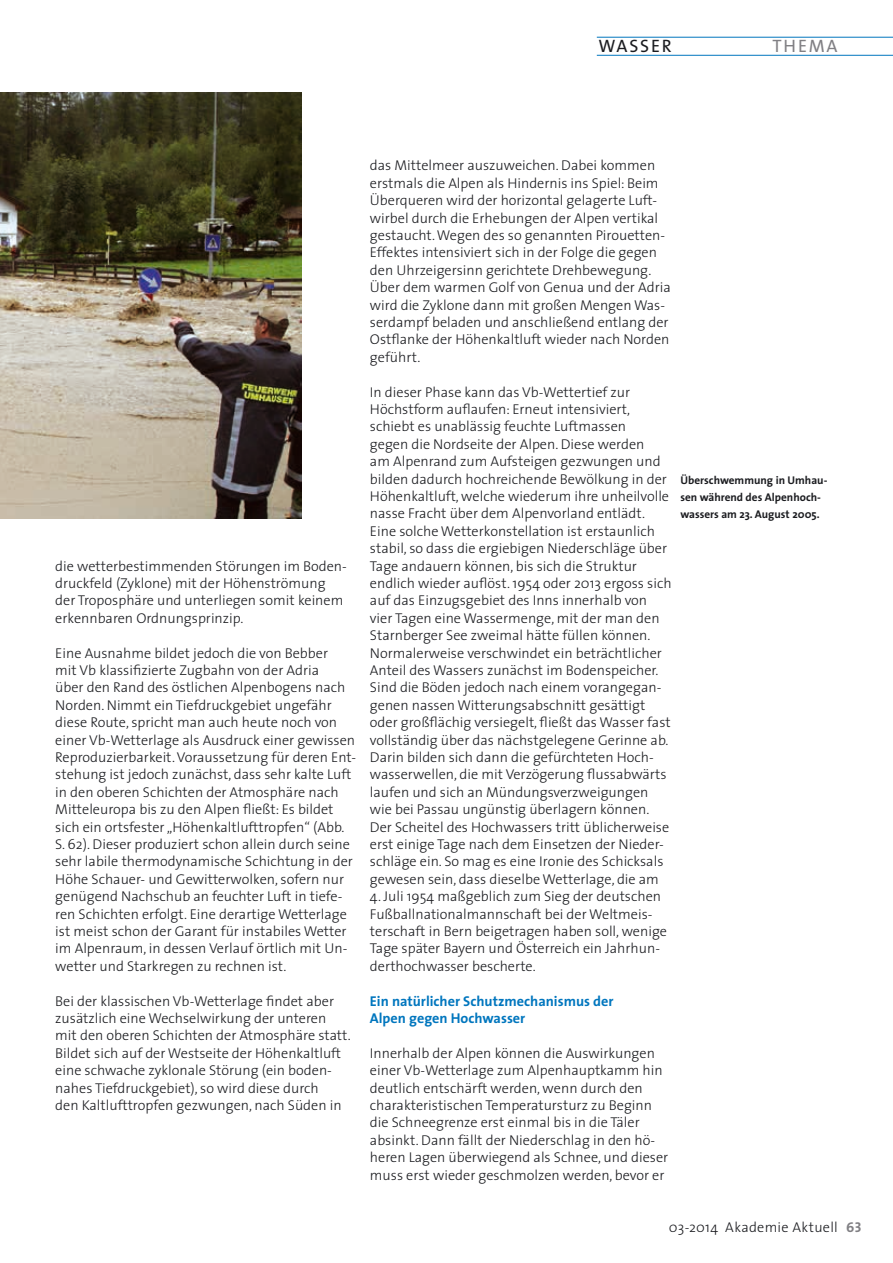
<style>
.page{position:relative;width:893px;height:1263px;background:#fff}
.page>*{position:absolute;margin:0;border:0;box-sizing:border-box;transform-origin:0 0}
.t1{font:18px "The Sans";letter-spacing:.1em;color:#1b1c20}
.t2{font:18px "The Sans";letter-spacing:.095em;color:#818084}
.t3{font:300 14.25px/17.4px "The Sans";color:#1b1c20}
.t4{font:700 14.25px/17.4px "The Sans";color:#0076be}
.t5{font:300 14.25px "The Sans";letter-spacing:.02em;color:#1b1c20}
.t6{font:700 11.25px/17.4px "The Sans";color:#1b1c20}
.s1{font-family:"The Sans Bold Caps";font-weight:400;color:#818084}
</style>
<div class="page">
<img style="left:0;top:93px;width:302px;height:425px">
<hr style="left:597px;top:55px;width:296px;height:1px;background:#0076be">
<hr style="left:597px;top:37px;width:296px;height:1px;background:#0076be">
<p class="t1" style="left:598px;top:31px;width:75px">WASSER</p>
<p class="t2" style="left:772px;top:31px;width:67px">THEMA</p>
<p class="t3" style="left:55px;top:557px;width:293px">die wetterbestimmenden Störungen im Boden&shy;druckfeld (Zyklone) mit der Höhenströmung der Troposphäre und unterliegen somit keinem erkennbaren Ordnungsprinzip.</p>
<p class="t3" style="left:55px;top:644px;width:302px">Eine Ausnahme bildet jedoch die von Bebber<br>mit Vb klassifizierte Zugbahn von der Adria<br>über den Rand des östlichen Alpenbogens nach Norden. N immt ein Tiefdruckgebiet ungefähr diese Route, spricht man auch heute noch von einer Vb-Wetterlage als Ausdruck einer gewissen Reproduzierbarkeit. Voraussetzung für deren Ent&shy;stehung ist jedoch zunächst, dass sehr kalte Luft in den oberen Schichten der Atmosphäre nach Mitteleuropa bis zu den Alpen fließt: Es bildet sich ein ortsfester „Höhenkaltlufttropfen“ (Abb.<br>S. 62). Dieser produziert schon allein durch seine sehr labile thermodynamische Schichtung in der Höhe Schauer- und Gewitterwolken, sofern nur genügend Nachschub an feuchter Luft in tiefe&shy;ren Schichten erfolgt. Eine derartige Wetterlage ist meist schon der Garant für instabiles Wetter im Alpenraum, in dessen Verlauf örtlich mit Un&shy;wetter und Starkregen zu rechnen ist.</p>
<p class="t3" style="left:55px;top:992px;width:297px">Bei der klassischen Vb-Wetterlage findet aber zusätzlich eine Wechselwirkung der unteren mit den oberen Schichten der Atmosphäre statt.<br>Bildet sich auf der Westseite der Höhenkaltluft eine schwache zyklonale Störung (ein boden&shy;nahes Tiefdruckgebiet), so wird diese durch<br>den Kaltlufttropfen gezwungen, nach Süden in</p>
<p class="t3" style="left:370px;top:156px;width:302px">das Mittelmeer auszuweichen. Dabei kommen erstmals die Alpen als Hindernis ins Spiel: Beim Überqueren wird der horizontal gelagerte Luft&shy;wirbel durch die Erhebungen der Alpen vertikal gestaucht. Wegen des so genannten Pirouetten-Effektes intensiviert sich in der Folge die gegen den Uhrzeigersinn gerichtete Drehbewegung.<br>Über dem warmen Golf von Genua und der Adria wird die Zyklone dann mit großen Mengen Was&shy;serdampf beladen und anschließend entlang der Ostflanke der Höhenkaltluft wieder nach Norden geführt.</p>
<p class="t3" style="left:370px;top:382px;width:303px">I n dieser Phase kann das Vb-Wettertief zur Höchstform auflaufen: Erneut intensiviert, schiebt es unablässig feuchte Luftmassen<br>gegen die Nordseite der Alpen. Diese werden<br>am Alpenrand zum Aufsteigen gezwungen und bilden dadurch hochreichende Bewölkung in der Höhenkaltluft, welche wiederum ihre unheilvolle nasse Fracht über dem Alpenvorland entlädt.<br>Eine solche Wetterkonstellation ist erstaunlich stabil, so dass die ergiebigen N iederschläge über Tage andauern können, bis sich die Struktur endlich wieder auflöst. 1954 oder 2013 ergoss sich auf das Einzugsgebiet des I nns innerhalb von vier Tagen eine Wassermenge, mit der man den Starnberger See zweimal hätte füllen können.<br>Normalerweise verschwindet ein beträchtlicher Anteil des Wassers zunächst im Bodenspeicher.<br>Sind die Böden jedoch nach einem vorangegan&shy;genen nassen Witterungsabschnitt gesättigt oder großflächig versiegelt, fließt das Wasser fast vollständig über das nächstgelegene Gerinne ab.<br>Darin bilden sich dann die gefürchteten Hoch&shy;wasserwellen, die mit Verzögerung flussabwärts laufen und sich an Mündungsverzweigungen wie bei Passau ungünstig überlagern können.<br>Der Scheitel des Hochwassers tritt üblicherweise erst einige Tage nach dem Einsetzen der N ieder&shy;schläge ein. So mag es eine I ronie des Schicksals gewesen sein, dass dieselbe Wetterlage, die am</p>
<p class="t3" style="left:370px;top:887px;width:299px">4. Juli 1954 maßgeblich zum Sieg der deutschen Fußballnationalmannschaft bei der Weltmeis&shy;terschaft in Bern beigetragen haben soll, wenige Tage später Bayern und Österreich ein Jahrhun&shy;derthochwasser bescherte.</p>
<p class="t4" style="left:370px;top:992px;width:245px">Ein natürlicher Schutzmechanismus der<br>Alpen gegen Hochwasser</p>
<p class="t3" style="left:370px;top:1044px;width:300px">I nnerhalb der Alpen können die Auswirkungen einer Vb-Wetterlage zum Alpenhauptkamm hin deutlich entschärft werden, wenn durch den charakteristischen Temperatursturz zu Beginn die Schneegrenze erst einmal bis in die Täler absinkt. Dann fällt der N iederschlag in den hö&shy;heren Lagen überwiegend als Schnee, und dieser muss erst wieder geschmolzen werden, bevor er</p>
<p class="t6" style="left:680px;top:471px;width:149px">Überschwemmung in Umhau&shy;sen während des Alpenhoch&shy;wassers am 23. August 2005.</p>
<p class="t5" style="left:669px;top:1215px;width:194px">03-2014 Akademie Aktuell <span class="s1">63</span></p>
</div>
